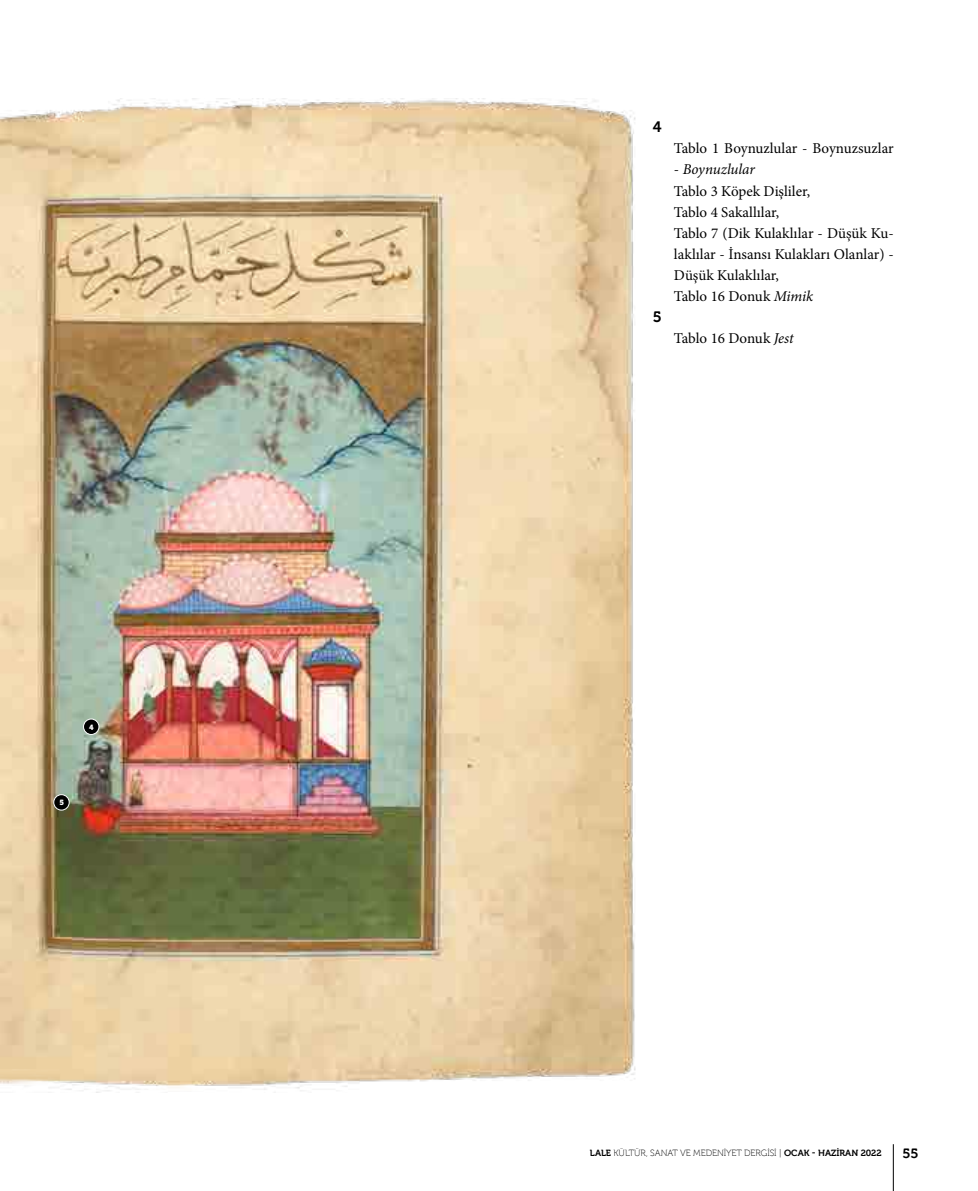
<style>
.page{position:relative;width:978px;height:1191px;background:#fff}
.page>*{position:absolute;margin:0;border:0;box-sizing:border-box;transform-origin:0 0}
.t1{font:15px/21px "Minion Pro";color:#000}
.t2{font:15px "Museo 700";color:#000}
.t3{font:13.5px "Museo 700 EP";color:#000}
.t4{font:9px "Museo 100 EP";color:#000}
.t5{font:7.5px "Museo 900";color:#fff}
.s1{font-style:italic}
.s2{font-family:"Museo 700 EP"}
</style>
<div class="page">
<hr style="left:893px;top:1144px;width:1px;height:47px;background:#000">
<img style="left:0;top:98px;width:636px;height:995px">
<div style="left:54px;top:794px;width:15px;height:16px;background:#000;border-radius:50%"></div>
<div style="left:54px;top:794px;width:15px;height:16px;border:1px solid #fff;border-radius:50%"></div>
<div style="left:84px;top:719px;width:15px;height:15px;background:#000;border-radius:50%"></div>
<div style="left:83px;top:719px;width:16px;height:15px;border:1px solid #fff;border-radius:50%"></div>
<p class="t5" style="left:89px;top:722px;width:6px">4</p>
<p class="t5" style="left:59px;top:798px;width:6px">5</p>
<p class="t2" style="left:653px;top:119px;width:10px">4</p>
<p class="t2" style="left:653px;top:308px;width:10px">5</p>
<p class="t1" style="left:674px;top:138px;width:221px">Tablo 1 Boynuzlular - Boynuzsuzlar</p>
<p class="t1" style="left:674px;top:159px;width:221px">- <span class="s1">Boynuzlular<br></span>Tablo 3 Köpek Dişliler,<br>Tablo 4 Sakallılar,<br>Tablo 7 (Dik Kulaklılar - Düşük Ku&shy;laklılar - İnsansı Kulakları Olanlar) -<br>Düşük Kulaklılar,<br>Tablo 16 Donuk <span class="s1">Mimik</span></p>
<p class="t1" style="left:674px;top:327px;width:121px">Tablo 16 Donuk <span class="s1">Jest</span></p>
<p class="t4" style="left:590px;top:1148px;width:293px"><span class="s2">LALE</span> KÜLTÜR, SANAT VE MEDENİYET DERGİSİ | <span class="s2">OCAK - HAZİRAN 2022</span></p>
<p class="t3" style="left:902px;top:1145px;width:17px">55</p>
</div>
